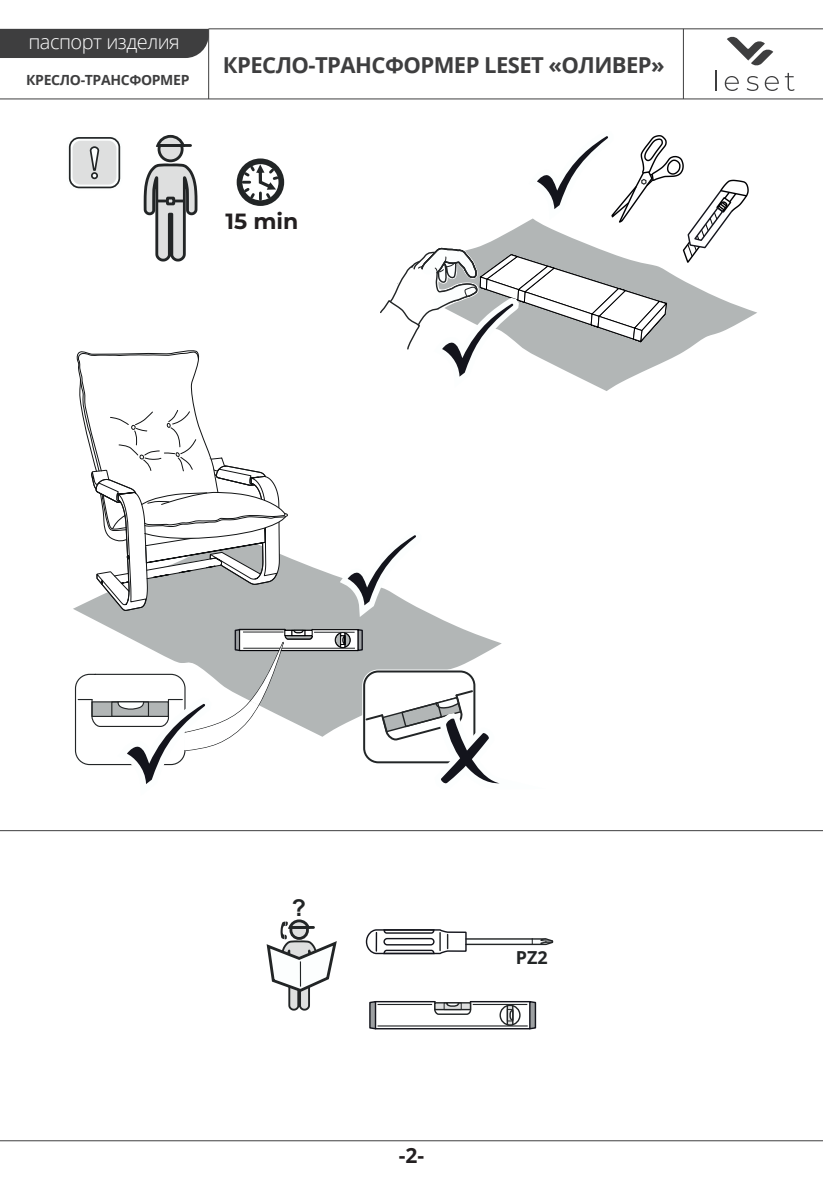
<style>
.page{position:relative;width:823px;height:1191px;background:#fff}
.page>*{position:absolute;margin:0;border:0;box-sizing:border-box;transform-origin:0 0}
.t1{font:700 23px "Arial";color:#222526}
.t2{font:700 22px "Open Sans";letter-spacing:-.025em;color:#3e3e3f}
.t3{font:700 22px "Montserrat";color:#231f20}
.t4{font:700 21px "Open Sans";color:#231f20}
.t5{font:300 20px "Open Sans";letter-spacing:-.025em;color:#fff}
.t6{font:700 18px "Open Sans";color:#222526}
.t7{font:700 14px "Open Sans";letter-spacing:-.025em;color:#3e3e3f}
</style>
<div class="page">
<hr style="left:0;top:1140px;width:822px;height:1px;background:#3e3e3f">
<hr style="left:714px;top:70px;width:2px;height:21px;background:#3e3e3f">
<svg style="left:724px;top:76px;width:14px;height:15px"></svg>
<svg style="left:746px;top:76px;width:12px;height:15px"></svg>
<svg style="left:764px;top:76px;width:14px;height:15px"></svg>
<svg style="left:784px;top:73px;width:10px;height:18px"></svg>
<svg style="left:727px;top:36px;width:45px;height:30px"></svg>
<div style="left:0;top:29px;width:208px;height:29px;background:#3e3e3f"></div>
<hr style="left:0;top:99px;width:822px;height:1px;background:#3e3e3f">
<hr style="left:208px;top:28px;width:614px;height:1px;background:#3e3e3f">
<hr style="left:208px;top:29px;width:1px;height:70px;background:#3e3e3f">
<hr style="left:682px;top:29px;width:1px;height:70px;background:#3e3e3f">
<div style="left:67px;top:135px;width:55px;height:55px;border:2px solid #fcfefe;border-radius:10px"></div>
<div style="left:69px;top:137px;width:51px;height:51px;border:2px solid #222526;border-radius:10px"></div>
<div style="left:72px;top:141px;width:44px;height:44px;background:#dedfdf;border-radius:8px"></div>
<hr style="left:0;top:830px;width:822px;height:1px;background:#3e3e3f">
<svg style="left:433px;top:1001px;width:38px;height:14px"></svg>
<svg style="left:369px;top:1001px;width:8px;height:29px"></svg>
<hr style="left:470px;top:1001px;width:59px;height:1px;background:#13141c">
<hr style="left:375px;top:1028px;width:154px;height:1px;background:#13141c">
<hr style="left:375px;top:1001px;width:59px;height:1px;background:#13141c">
<svg style="left:528px;top:1001px;width:8px;height:29px"></svg>
<div style="left:499px;top:1004px;width:21px;height:21px;border:1px solid #222526;border-radius:50%"></div>
<svg style="left:505px;top:1005px;width:9px;height:20px"></svg>
<hr style="left:377px;top:1025px;width:150px;height:1px;background:#222526">
<hr style="left:377px;top:1004px;width:55px;height:1px;background:#222526">
<hr style="left:472px;top:1004px;width:55px;height:1px;background:#222526">
<hr style="left:465px;top:938px;width:67px;height:1px;background:#222526">
<hr style="left:465px;top:943px;width:67px;height:2px;background:#222526">
<svg style="left:530px;top:938px;width:23px;height:7px"></svg>
<svg style="left:365px;top:929px;width:102px;height:26px"></svg>
<svg style="left:266px;top:919px;width:71px;height:92px"></svg>
<svg style="left:74px;top:134px;width:675px;height:650px"></svg>
<p class="t5" style="left:28px;top:28px;width:153px">паспорт изделия</p>
<p class="t7" style="left:26px;top:70px;width:165px">КРЕСЛО-ТРАНСФОРМЕР</p>
<p class="t2" style="left:223px;top:50px;width:443px">КРЕСЛО-ТРАНСФОРМЕР LESET «ОЛИВЕР»</p>
<p class="t3" style="left:225px;top:205px;width:74px">15 min</p>
<p class="t1" style="left:291px;top:891px;width:16px">?</p>
<p class="t4" style="left:398px;top:1140px;width:27px">-2-</p>
<p class="t6" style="left:515px;top:944px;width:33px">PZ2</p>
</div>
